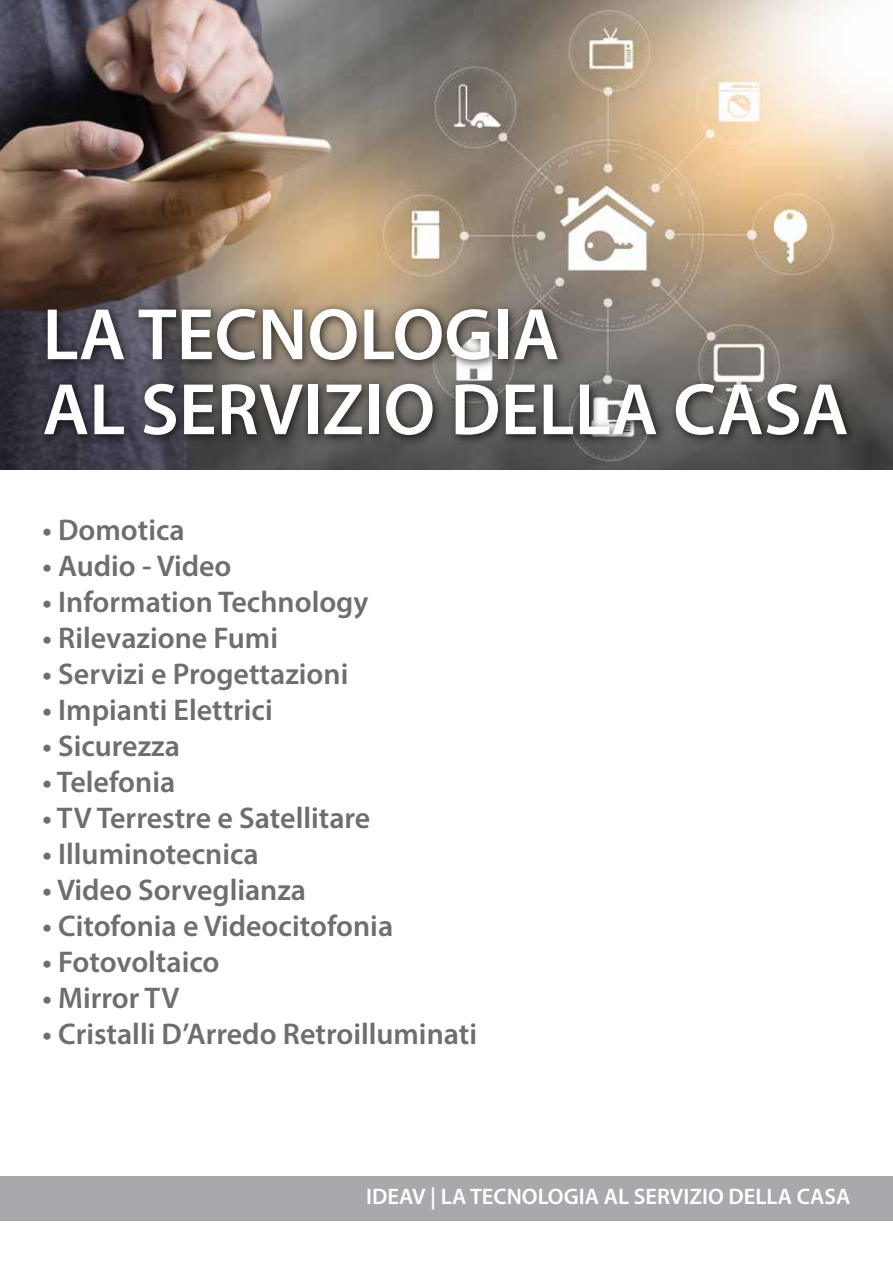
<style>
.page{position:relative;width:893px;height:1263px;background:#fff}
.page>*{position:absolute;margin:0;border:0;box-sizing:border-box;transform-origin:0 0}
.t1{font:600 73.5px/75px "Myriad Pro";color:#fff}
.t2{font:600 30px "Myriad Pro";color:#6d6e71}
.t3{font:600 22.5px "Myriad Pro";color:#fff}
</style>
<div class="page">
<img style="left:0;top:0;width:893px;height:470px">
<div style="left:38px;top:302px;width:820px;height:144px;background:#000;opacity:.75"></div>
<div style="left:0;top:1176px;width:893px;height:44px;background:#a7a9ac"></div>
<h1 class="t1" style="left:43px;top:295px;width:807px">LA TECNOLOGIA<br>AL SERVIZIO DELLA CASA</h1>
<p class="t2" style="left:43px;top:511px;width:144px">• Domotica</p>
<p class="t2" style="left:43px;top:547px;width:191px">• Audio - Video</p>
<p class="t2" style="left:43px;top:583px;width:327px">• Information Technology</p>
<p class="t2" style="left:43px;top:619px;width:237px">• Rilevazione Fumi</p>
<p class="t2" style="left:43px;top:655px;width:307px">• Servizi e Progettazioni</p>
<p class="t2" style="left:43px;top:691px;width:232px">• Impianti Elettrici</p>
<p class="t2" style="left:43px;top:727px;width:139px">• Sicurezza</p>
<p class="t2" style="left:43px;top:763px;width:134px">• Telefonia</p>
<p class="t2" style="left:43px;top:799px;width:329px">• TV Terrestre e Satellitare</p>
<p class="t2" style="left:43px;top:835px;width:218px">• Illuminotecnica</p>
<p class="t2" style="left:43px;top:871px;width:265px">• Video Sorveglianza</p>
<p class="t2" style="left:43px;top:907px;width:352px">• Citofonia e Videocitofonia</p>
<p class="t2" style="left:43px;top:943px;width:179px">• Fotovoltaico</p>
<p class="t2" style="left:43px;top:979px;width:138px">• Mirror TV</p>
<p class="t2" style="left:43px;top:1015px;width:436px">• Cristalli D’Arredo Retroilluminati</p>
<p class="t3" style="left:366px;top:1182px;width:486px">IDEAV | LA TECNOLOGIA AL SERVIZIO DELLA CASA</p>
</div>
